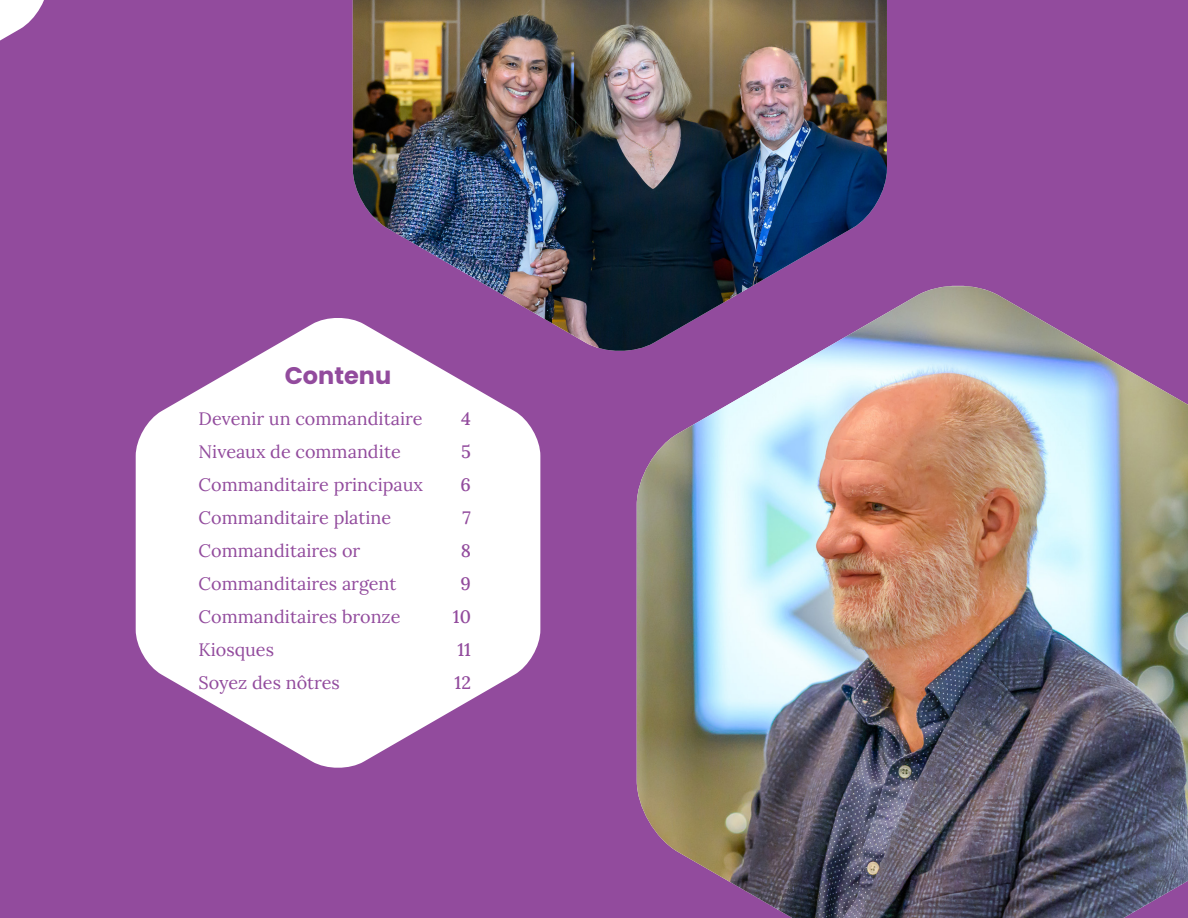
<style>
.page{position:relative;width:1188px;height:918px;background:#924b9d}
.page>*{position:absolute;margin:0;border:0;box-sizing:border-box;transform-origin:0 0}
.t1{font:700 24px "Poppins";color:#924b9d}
.t2{font:18px "Lora";color:#924b9d}
.t3{font:500 18px "Lora";color:#924b9d}
</style>
<div class="page">
<svg style="left:136px;top:318px;width:404px;height:450px;fill:#fff"></svg>
<svg style="left:0;top:0;width:44px;height:41px"></svg>
<img style="left:637px;top:286px;width:551px;height:632px">
<img style="left:353px;top:0;width:534px;height:354px">
<p class="t1" style="left:285px;top:362px;width:108px">Contenu</p>
<p class="t2" style="left:199px;top:405px;width:226px">Devenir un commanditaire</p>
<p class="t2" style="left:199px;top:438px;width:204px">Niveaux de commandite</p>
<p class="t2" style="left:199px;top:471px;width:226px">Commanditaire principaux</p>
<p class="t2" style="left:199px;top:504px;width:194px">Commanditaire platine</p>
<p class="t2" style="left:199px;top:537px;width:163px">Commanditaires or</p>
<p class="t2" style="left:199px;top:570px;width:199px">Commanditaires argent</p>
<p class="t2" style="left:199px;top:603px;width:203px">Commanditaires bronze</p>
<p class="t2" style="left:199px;top:636px;width:77px">Kiosques</p>
<p class="t2" style="left:199px;top:669px;width:143px">Soyez des nôtres</p>
<p class="t3" style="left:461px;top:405px;width:11px">4</p>
<p class="t3" style="left:461px;top:438px;width:11px">5</p>
<p class="t3" style="left:461px;top:471px;width:12px">6</p>
<p class="t3" style="left:463px;top:504px;width:10px">7</p>
<p class="t3" style="left:461px;top:537px;width:12px">8</p>
<p class="t3" style="left:461px;top:570px;width:12px">9</p>
<p class="t3" style="left:453px;top:603px;width:20px">10</p>
<p class="t3" style="left:457px;top:636px;width:15px">11</p>
<p class="t3" style="left:455px;top:669px;width:18px">12</p>
</div>
